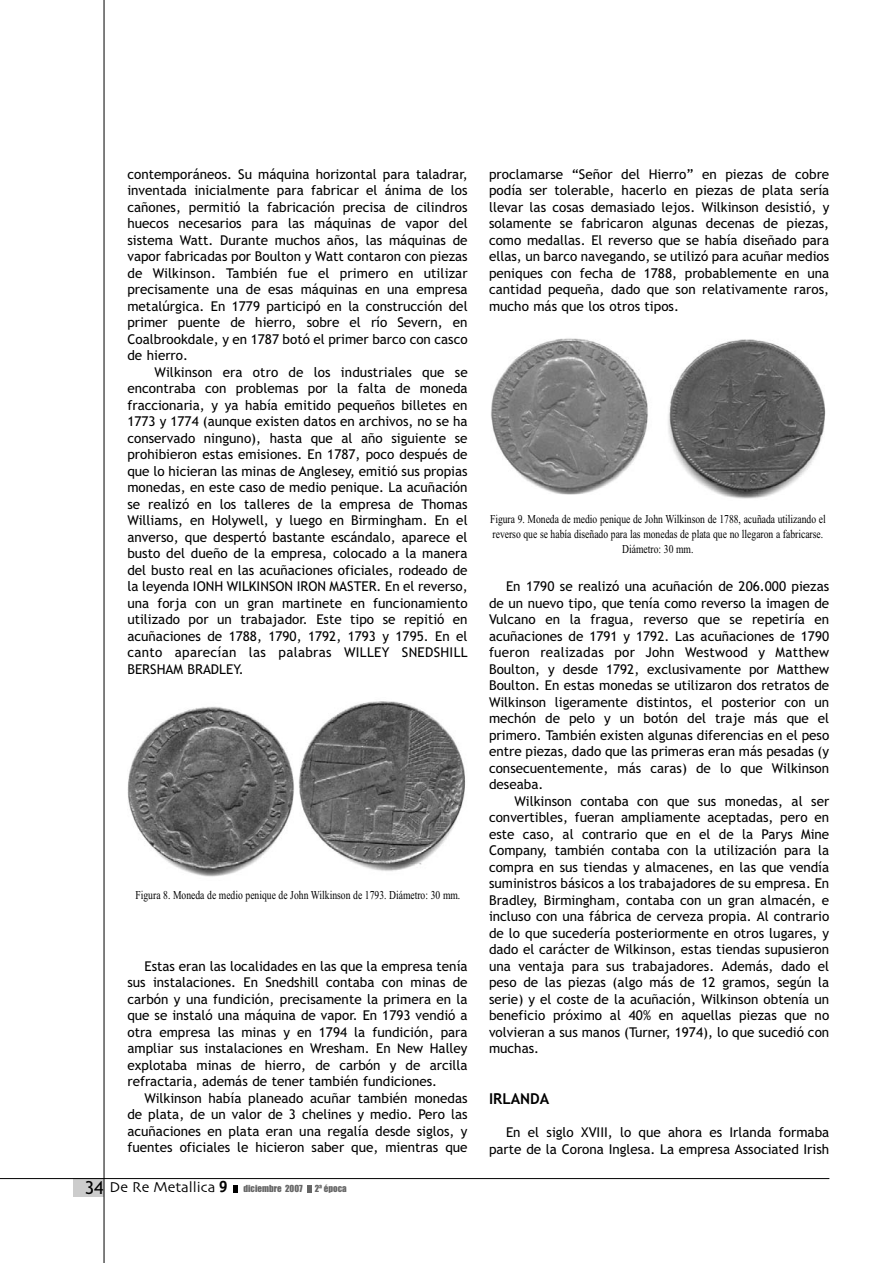
<style>
.page{position:relative;width:893px;height:1263px;background:#fff}
.page>*{position:absolute;margin:0;border:0;box-sizing:border-box;transform-origin:0 0}
.t1{font:18px "Trebuchet MS";color:#000}
.t2{font:15px "Skia";color:#000}
.t3{font:700 15px "Trebuchet MS";color:#000}
.t4{font:13.5px/16.5px "Trebuchet MS";color:#000;text-align:justify}
.t5{font:12px/15px "Times New Roman";color:#000;text-align:center;scale:.8 1}
.t6{font:9px "Impact";color:#666}
.s1{font-family:"Officina Sans";font-weight:700;font-size:16.5px}
.s2{font-family:"Impact";font-size:9px;color:#666}
</style>
<div class="page">
<svg style="left:233px;top:1185px;width:5px;height:7px"></svg>
<svg style="left:307px;top:1185px;width:4px;height:7px"></svg>
<div style="left:73px;top:1179px;width:31px;height:18px;background:#ccc"></div>
<hr style="left:104px;top:0;width:1px;height:1263px;background:#000">
<hr style="left:0;top:1178px;width:829px;height:1px;background:#000">
<img style="left:127px;top:701px;width:339px;height:176px">
<img style="left:491px;top:338px;width:335px;height:161px">
<p class="t4" style="left:127px;top:167px;width:342px">contemporáneos. Su máquina horizontal para taladrar, inventada inicialmente para fabricar el ánima de los cañones, permitió la fabricación precisa de cilindros huecos necesarios para las máquinas de vapor del sistema Watt. Durante muchos años, las máquinas de vapor fabricadas por Boulton y Watt contaron con piezas de Wilkinson. También fue el primero en utilizar precisamente una de esas máquinas en una empresa metalúrgica. En 1779 participó en la construcción del primer puente de hierro, sobre el río Severn, en Coalbrookdale, y en 1787 botó el primer barco con casco de hierro.</p>
<p class="t4" style="left:127px;top:365px;width:342px;text-indent:27px">Wilkinson era otro de los industriales que se encontraba con problemas por la falta de moneda fraccionaria, y ya había emitido pequeños billetes en 1773 y 1774 (aunque existen datos en archivos, no se ha conservado ninguno), hasta que al año siguiente se prohibieron estas emisiones. En 1787, poco después de que lo hicieran las minas de Anglesey, emitió sus propias monedas, en este caso de medio penique. La acuñación se realizó en los talleres de la empresa de Thomas Williams, en Holywell, y luego en Birmingham. En el anverso, que despertó bastante escándalo, aparece el busto del dueño de la empresa, colocado a la manera del busto real en las acuñaciones oficiales, rodeado de la leyenda IONH WILKINSON IRON MASTER. En el reverso, una forja con un gran martinete en funcionamiento utilizado por un trabajador. Este tipo se repitió en acuñaciones de 1788, 1790, 1792, 1793 y 1795. En el canto aparecían las palabras WILLEY SNEDSHILL BERSHAM BRADLEY.</p>
<p class="t5" style="left:135px;top:888px;width:407px">Figura 8. Moneda de medio penique de John Wilkinson de 1793. Diámetro: 30 mm.</p>
<p class="t4" style="left:127px;top:959px;width:342px;text-indent:17px">Estas eran las localidades en las que la empresa tenía sus instalaciones. En Snedshill contaba con minas de carbón y una fundición, precisamente la primera en la que se instaló una máquina de vapor. En 1793 vendió a otra empresa las minas y en 1794 la fundición, para ampliar sus instalaciones en Wresham. En New Halley explotaba minas de hierro, de carbón y de arcilla refractaria, además de tener también fundiciones.</p>
<p class="t4" style="left:127px;top:1091px;width:342px;text-indent:17px">Wilkinson había planeado acuñar también monedas de plata, de un valor de 3 chelines y medio. Pero las acuñaciones en plata eran una regalía desde siglos, y fuentes oficiales le hicieron saber que, mientras que</p>
<p class="t2" style="left:109px;top:1181px;width:195px">De Re Metallica <span class="s1">9</span> <span class="s2">diciembre 2007</span></p>
<p class="t6" style="left:315px;top:1186px;width:34px">2ª época</p>
<h1 class="t1" style="left:85px;top:1181px;width:20px">34</h1>
<p class="t4" style="left:489px;top:167px;width:342px">proclamarse “Señor del Hierro” en piezas de cobre podía ser tolerable, hacerlo en piezas de plata sería llevar las cosas demasiado lejos. Wilkinson desistió, y solamente se fabricaron algunas decenas de piezas, como medallas. El reverso que se había diseñado para ellas, un barco navegando, se utilizó para acuñar medios peniques con fecha de 1788, probablemente en una cantidad pequeña, dado que son relativamente raros, mucho más que los otros tipos.</p>
<p class="t5" style="left:490px;top:512px;width:421px">Figura 9. Moneda de medio penique de John Wilkinson de 1788, acuñada utilizando el reverso que se había diseñado para las monedas de plata que no llegaron a fabricarse.<br>Diámetro: 30 mm.</p>
<p class="t4" style="left:489px;top:579px;width:342px;text-indent:17px">En 1790 se realizó una acuñación de 206.000 piezas de un nuevo tipo, que tenía como reverso la imagen de Vulcano en la fragua, reverso que se repetiría en acuñaciones de 1791 y 1792. Las acuñaciones de 1790 fueron realizadas por John Westwood y Matthew Boulton, y desde 1792, exclusivamente por Matthew Boulton. En estas monedas se utilizaron dos retratos de Wilkinson ligeramente distintos, el posterior con un mechón de pelo y un botón del traje más que el primero. También existen algunas diferencias en el peso entre piezas, dado que las primeras eran más pesadas (y consecuentemente, más caras) de lo que Wilkinson deseaba.</p>
<p class="t4" style="left:489px;top:794px;width:342px;text-indent:26px">Wilkinson contaba con que sus monedas, al ser convertibles, fueran ampliamente aceptadas, pero en este caso, al contrario que en el de la Parys Mine Company, también contaba con la utilización para la compra en sus tiendas y almacenes, en las que vendía suministros básicos a los trabajadores de su empresa. En Bradley, Birmingham, contaba con un gran almacén, e incluso con una fábrica de cerveza propia. Al contrario de lo que sucedería posteriormente en otros lugares, y dado el carácter de Wilkinson, estas tiendas supusieron una ventaja para sus trabajadores. Además, dado el peso de las piezas (algo más de 12 gramos, según la serie) y el coste de la acuñación, Wilkinson obtenía un beneficio próximo al 40% en aquellas piezas que no volvieran a sus manos (Turner, 1974), lo que sucedió con muchas.</p>
<p class="t3" style="left:489px;top:1093px;width:62px">IRLANDA</p>
<p class="t4" style="left:489px;top:1125px;width:342px;text-align:right">En el siglo XVIII, lo que ahora es Irlanda formaba parte de la Corona Inglesa. La empresa Associated Irish</p>
</div>
